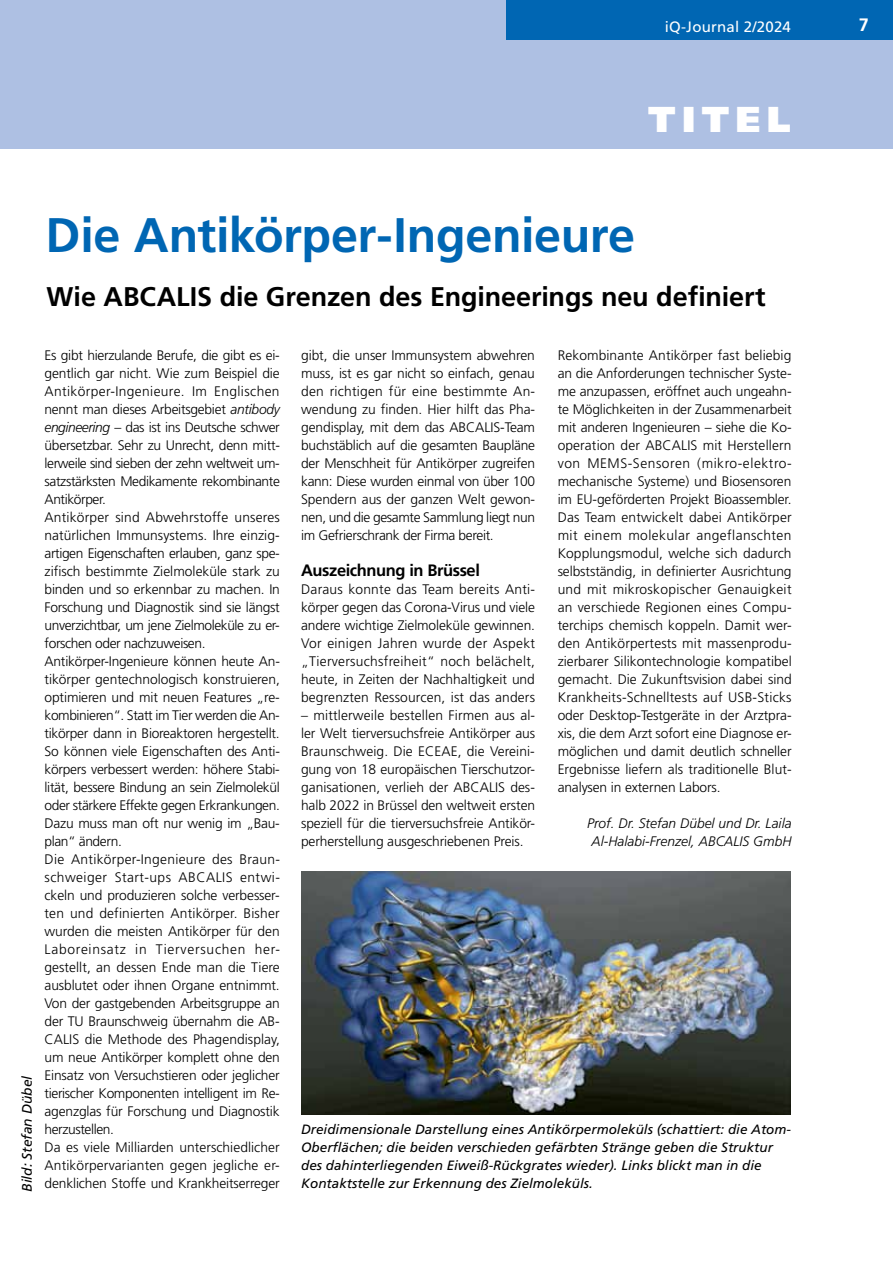
<style>
.page{position:relative;width:893px;height:1263px;background:#fff}
.page>*{position:absolute;margin:0;border:0;box-sizing:border-box;transform-origin:0 0}
.t1{font:700 48.45px "Frutiger";letter-spacing:-.01em;color:#0066b3}
.t2{font:900 36px "Frutiger";color:#fff}
.t3{font:700 27px "Frutiger";letter-spacing:-.005em;color:#000}
.t4{font:700 18px "Frutiger";color:#fff}
.t5{font:700 16.5px "Frutiger";letter-spacing:-.025em;color:#000}
.t6{font:15px "Frutiger";letter-spacing:.015em;color:#fff}
.t7{font:300 13.8px/18px "Frutiger";letter-spacing:-.015em;color:#000;text-align:justify}
.t8{font:italic 300 13.8px/18px "Frutiger";color:#000;text-align:center}
.t9{font:italic 13.8px "Frutiger";color:#000}
.t10{font:italic 13.5px/18px "Frutiger";color:#000}
.s1{font-style:italic}
</style>
<div class="page">
<div style="left:0;top:0;width:893px;height:149px;background:#aec0e3"></div>
<div style="left:506px;top:0;width:387px;height:39px;background:#0066b3"></div>
<img style="left:301px;top:872px;width:490px;height:242px">
<p class="t6" style="left:665px;top:18px;width:128px">iQ-Journal 2/2024</p>
<h3 class="t4" style="left:859px;top:14px;width:12px">7</h3>
<h2 class="t2" style="left:648px;top:97px;width:144px">Titel</h2>
<h1 class="t1" style="left:46px;top:207px;width:591px">Die Antikörper-Ingenieure</h1>
<h3 class="t3" style="left:47px;top:281px;width:721px">Wie ABCALIS die Grenzen des Engineerings neu definiert</h3>
<p class="t9" style="left:19px;top:1192px;width:118px;rotate:-90deg">Bild: Stefan Dübel</p>
<p class="t7" style="left:558px;top:346px;width:236px">Rekombinante Antikörper fast beliebig an die Anforderungen technischer Syste&shy;me anzupassen, eröffnet auch ungeahn&shy;te Möglichkeiten in der Zusammenarbeit mit anderen Ingenieuren – siehe die Ko&shy;operation der ABCALIS mit Herstellern von MEMS-Sensoren (mikro-elektro&shy;mechanische Systeme) und Biosensoren im EU-geförderten Projekt Bioassembler.<br>Das Team entwickelt dabei Antikörper mit einem molekular angeflanschten Kopplungsmodul, welche sich dadurch selbstständig, in definierter Ausrichtung und mit mikroskopischer Genauigkeit an verschiede Regionen eines Compu&shy;terchips chemisch koppeln. Damit wer&shy;den Antikörpertests mit massenprodu&shy;zierbarer Silikontechnologie kompatibel gemacht. Die Zukunftsvision dabei sind Krankheits-Schnelltests auf USB-Sticks oder Desktop-Testgeräte in der Arztpra&shy;xis, die dem Arzt sofort eine Diagnose er&shy;möglichen und damit deutlich schneller Ergebnisse liefern als traditionelle Blut&shy;analysen in externen Labors.</p>
<p class="t8" style="left:587px;top:814px;width:206px">Prof. Dr. Stefan Dübel und Dr. Laila<br>Al-Halabi-Frenzel, ABCALIS GmbH</p>
<p class="t7" style="left:45px;top:346px;width:237px;text-align:left">Es gibt hierzulande Berufe, die gibt es ei&shy;gentlich gar nicht. Wie zum Beispiel die Antikörper-Ingenieure. Im Englischen nennt man dieses Arbeitsgebiet <span class="s1">antibody engineering</span> – das ist ins Deutsche schwer übersetzbar. Sehr zu Unrecht, denn mitt&shy;lerweile sind sieben der zehn weltweit um&shy;satzstärksten Medikamente rekombinante Antikörper.<br>Antikörper sind Abwehrstoffe unseres natürlichen Immunsystems. Ihre einzig&shy;artigen Eigenschaften erlauben, ganz spe&shy;zifisch bestimmte Zielmoleküle stark zu binden und so erkennbar zu machen. In Forschung und Diagnostik sind sie längst unverzichtbar, um jene Zielmoleküle zu er&shy;forschen oder nachzuweisen.<br>Antikörper-Ingenieure können heute An&shy;tikörper gentechnologisch konstruieren, optimieren und mit neuen Features „re&shy;kombinieren“. Statt im Tier werden die An&shy;tikörper dann in Bioreaktoren hergestellt.<br>So können viele Eigenschaften des Anti&shy;körpers verbessert werden: höhere Stabi&shy;lität, bessere Bindung an sein Zielmolekül oder stärkere Effekte gegen Erkrankungen.<br>Dazu muss man oft nur wenig im „Bau&shy;plan“ ändern.<br>Die Antikörper-Ingenieure des Braun&shy;schweiger Start-ups ABCALIS entwi&shy;ckeln und produzieren solche verbesser&shy;ten und definierten Antikörper. Bisher wurden die meisten Antikörper für den Laboreinsatz in Tierversuchen her&shy;gestellt, an dessen Ende man die Tiere ausblutet oder ihnen Organe entnimmt.<br>Von der gastgebenden Arbeitsgruppe an der TU Braunschweig übernahm die AB-CALIS die Methode des Phagendisplay, um neue Antikörper komplett ohne den Einsatz von Versuchstieren oder jeglicher tierischer Komponenten intelligent im Re&shy;agenzglas für Forschung und Diagnostik herzustellen.<br>Da es viele Milliarden unterschiedlicher Antikörpervarianten gegen jegliche er&shy;denklichen Stoffe und Krankheitserreger</p>
<p class="t7" style="left:301px;top:346px;width:236px">gibt, die unser Immunsystem abwehren muss, ist es gar nicht so einfach, genau den richtigen für eine bestimmte An&shy;wendung zu finden. Hier hilft das Pha&shy;gendisplay, mit dem das ABCALIS-Team buchstäblich auf die gesamten Baupläne der Menschheit für Antikörper zugreifen kann: Diese wurden einmal von über 100<br>Spendern aus der ganzen Welt gewon&shy;nen, und die gesamte Sammlung liegt nun im Gefrierschrank der Firma bereit.</p>
<p class="t5" style="left:301px;top:561px;width:180px">Auszeichnung in Brüssel</p>
<p class="t7" style="left:301px;top:580px;width:236px">Daraus konnte das Team bereits Anti&shy;körper gegen das Corona-Virus und viele andere wichtige Zielmoleküle gewinnen.<br>Vor einigen Jahren wurde der Aspekt „Tierversuchsfreiheit“ noch belächelt, heute, in Zeiten der Nachhaltigkeit und begrenzten Ressourcen, ist das anders</p>
<p class="t7" style="left:301px;top:706px;width:236px">– mittlerweile bestellen Firmen aus al&shy;ler Welt tierversuchsfreie Antikörper aus Braunschweig. Die ECEAE, die Vereini&shy;gung von 18 europäischen Tierschutzor&shy;ganisationen, verlieh der ABCALIS des&shy;halb 2022 in Brüssel den weltweit ersten speziell für die tierversuchsfreie Antikör&shy;perherstellung ausgeschriebenen Preis.</p>
<p class="t10" style="left:301px;top:1120px;width:491px">Dreidimensionale Darstellung eines Antikörpermoleküls (schattiert: die Atom-Oberflächen; die beiden verschieden gefärbten Stränge geben die Struktur des dahinterliegenden Eiweiß-Rückgrates wieder). Links blickt man in die Kontaktstelle zur Erkennung des Zielmoleküls.</p>
</div>
